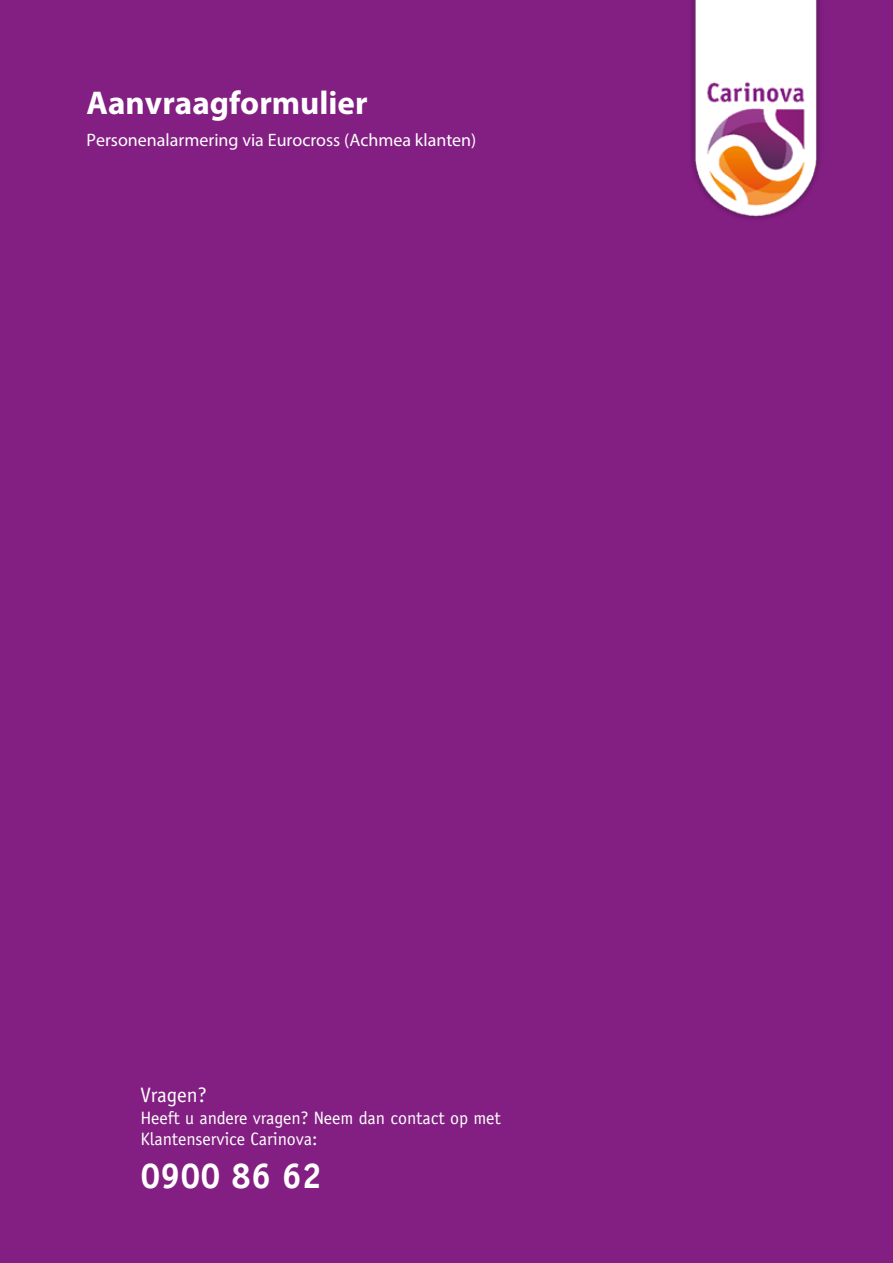
<style>
.page{position:relative;width:893px;height:1263px;background:#831f82}
.page>*{position:absolute;margin:0;border:0;box-sizing:border-box;transform-origin:0 0}
.t1{font:700 36px "Officina Sans Std";color:#fff}
.t2{font:700 33px "Myriad Pro";color:#fff}
.t3{font:21px "Officina Sans Std";color:#fff}
.t4{font:18px/21.6px "Officina Sans Std";color:#fff}
.t5{font:18px "Myriad Pro";color:#fff}
</style>
<div class="page">
<img style="left:692px;top:0;width:128px;height:219px">
<h2 class="t2" style="left:86px;top:82px;width:283px">Aanvraagformulier</h2>
<p class="t5" style="left:86px;top:129px;width:391px">Personenalarmering via Eurocross (Achmea klanten)</p>
<p class="t3" style="left:140px;top:1082px;width:68px">Vragen?</p>
<p class="t4" style="left:140px;top:1107px;width:362px">Heeft u andere vragen? Neem dan contact op met<br>Klantenservice Carinova:</p>
<h1 class="t1" style="left:140px;top:1154px;width:183px">0900 86 62</h1>
</div>
